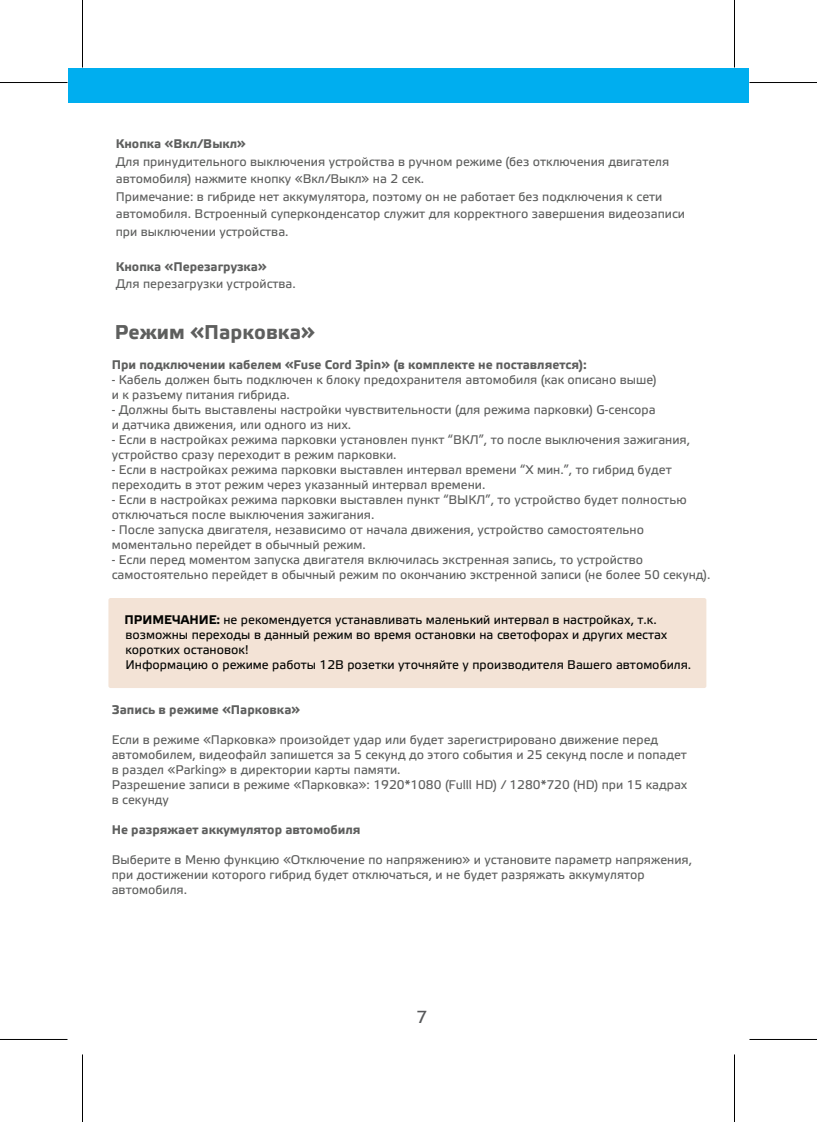
<style>
.page{position:relative;width:817px;height:1122px;background:#fff}
.page>*{position:absolute;margin:0;border:0;box-sizing:border-box;transform-origin:0 0}
.t1{font:700 20px "Elektra Text Pro";color:#5e5f5e}
.t2{font:17.5px "Elektra Text Pro";color:#57585a}
.t3{font:12.5px/15px "Elektra Text Pro";color:#5e5f5e}
.t4{font:12.5px/15px "Elektra Text Pro";color:#040503}
.t5{font:700 12.5px "Elektra Text Pro";color:#5e5f5e}
.s1{font-weight:700}
</style>
<div class="page">
<div style="left:68px;top:68px;width:681px;height:35px;background:#00aeef"></div>
<div style="left:108px;top:598px;width:598px;height:90px;background:#f3e3d6;border-radius:2px"></div>
<hr style="left:0;top:82px;width:68px;height:1px;background:#000">
<hr style="left:749px;top:82px;width:68px;height:1px;background:#000">
<hr style="left:0;top:1039px;width:68px;height:1px;background:#000">
<hr style="left:749px;top:1039px;width:68px;height:1px;background:#000">
<hr style="left:82px;top:0;width:1px;height:67px;background:#000">
<hr style="left:82px;top:1054px;width:1px;height:68px;background:#000">
<hr style="left:734px;top:0;width:1px;height:67px;background:#000">
<hr style="left:734px;top:1054px;width:1px;height:68px;background:#000">
<p class="t5" style="left:116px;top:137px;width:132px">Кнопка «Вкл/Выкл»</p>
<p class="t3" style="left:116px;top:153px;width:571px;line-height:17.5px">Для принудительного выключения устройства в ручном режиме (без отключения двигателя автомобиля) нажмите кнопку «Вкл/Выкл» на 2 сек.<br>Примечание: в гибриде нет аккумулятора, поэтому он не работает без подключения к сети автомобиля. Встроенный суперконденсатор служит для корректного завершения видеозаписи при выключении устройства.</p>
<p class="t5" style="left:116px;top:260px;width:153px">Кнопка «Перезагрузка»</p>
<p class="t3" style="left:116px;top:277px;width:182px">Для перезагрузки устройства.</p>
<h1 class="t1" style="left:115px;top:321px;width:202px">Режим «Парковка»</h1>
<p class="t5" style="left:112px;top:358px;width:477px">При подключении кабелем «Fuse Cord 3pin» (в комплекте не поставляется):</p>
<p class="t3" style="left:112px;top:373px;width:547px">- Кабель должен быть подключен к блоку предохранителя автомобиля (как описано выше) и к разъему питания гибрида.</p>
<p class="t3" style="left:112px;top:403px;width:545px">- Должны быть выставлены настройки чувствительности (для режима парковки) G-сенсора и датчика движения, или одного из них.</p>
<p class="t3" style="left:112px;top:433px;width:580px">- Если в настройках режима парковки установлен пункт “ВКЛ”, то после выключения зажигания, устройство сразу переходит в режим парковки.</p>
<p class="t3" style="left:112px;top:463px;width:561px">- Если в настройках режима парковки выставлен интервал времени “X мин.”, то гибрид будет переходить в этот режим через указанный интервал времени.</p>
<p class="t3" style="left:112px;top:493px;width:576px">- Если в настройках режима парковки выставлен пункт “ВЫКЛ”, то устройство будет полностью отключаться после выключения зажигания.</p>
<p class="t3" style="left:112px;top:523px;width:534px">- После запуска двигателя, независимо от начала движения, устройство самостоятельно моментально перейдет в обычный режим.</p>
<p class="t3" style="left:112px;top:553px;width:600px">- Если перед моментом запуска двигателя включилась экстренная запись, то устройство самостоятельно перейдет в обычный режим по окончанию экстренной записи (не более 50 секунд).</p>
<p class="t4" style="left:125px;top:613px;width:568px"><span class="s1">ПРИМЕЧАНИЕ:</span> не рекомендуется устанавливать маленький интервал в настройках, т.к. возможны переходы в данный режим во время остановки на светофорах и других местах коротких остановок!<br>Информацию о режиме работы 12В розетки уточняйте у производителя Вашего автомобиля.</p>
<p class="t5" style="left:112px;top:703px;width:190px">Запись в режиме «Парковка»</p>
<p class="t3" style="left:112px;top:733px;width:577px">Если в режиме «Парковка» произойдет удар или будет зарегистрировано движение перед автомобилем, видеофайл запишется за 5 секунд до этого события и 25 секунд после и попадет в раздел «Parking» в директории карты памяти.<br>Разрешение записи в режиме «Парковка»: 1920*1080 (Fulll HD) / 1280*720 (HD) при 15 кадрах в секунду</p>
<p class="t5" style="left:112px;top:823px;width:250px">Не разряжает аккумулятор автомобиля</p>
<p class="t3" style="left:112px;top:853px;width:582px">Выберите в Меню функцию «Отключение по напряжению» и установите параметр напряжения, при достижении которого гибрид будет отключаться, и не будет разряжать аккумулятор автомобиля.</p>
<h2 class="t2" style="left:416px;top:1007px;width:12px">7</h2>
</div>
